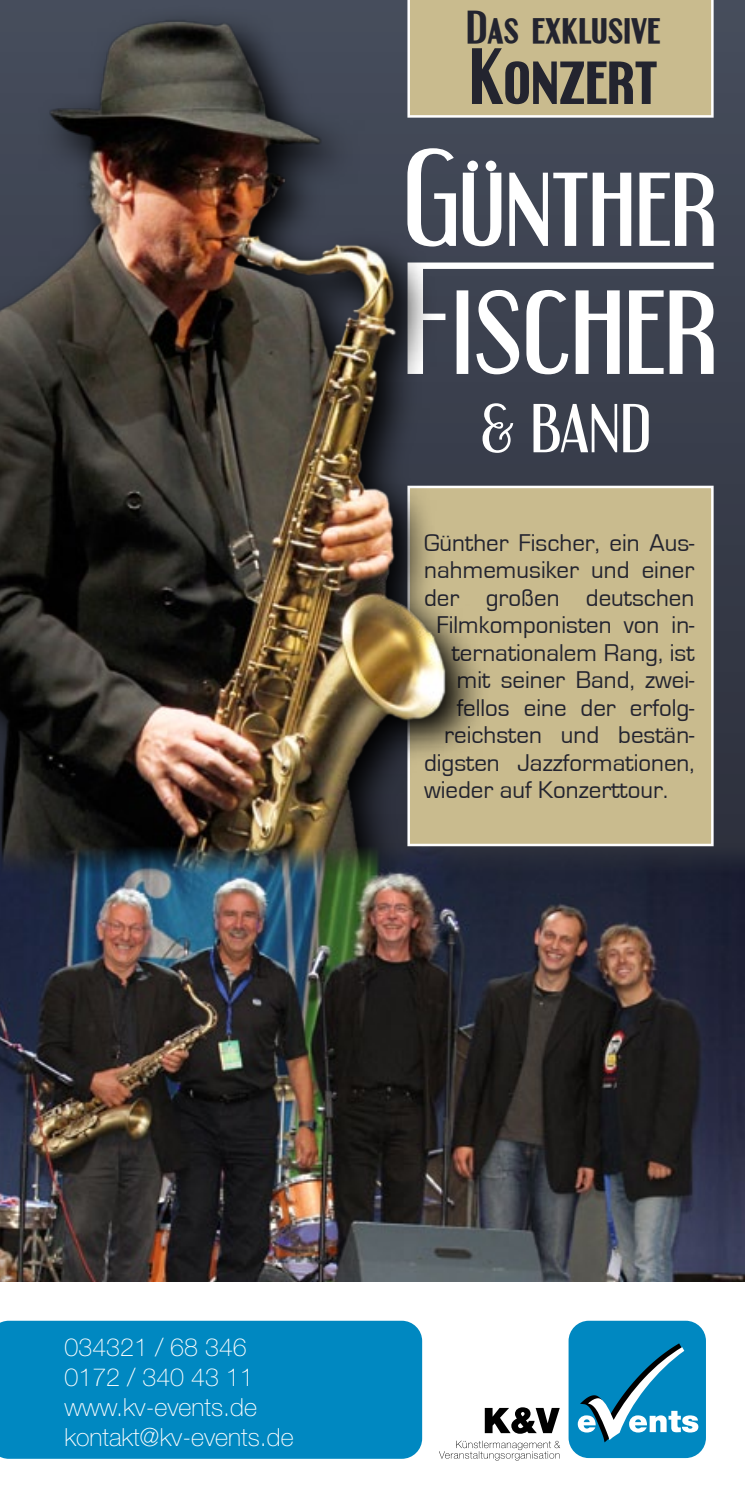
<style>
.page{position:relative;width:745px;height:1489px;background:#fff}
.page>*{position:absolute;margin:0;border:0;box-sizing:border-box;transform-origin:0 0}
.t1{font:700 66.25px "Engebrechtre";color:#23242f}
.t2{font:700 39.75px "Engebrechtre";color:#23242f}
.t3{font:25px "Eurostile";color:#23242f}
.t4{font:100 25px "Helvetica Neue";color:#fff}
</style>
<div class="page">
<svg style="left:489px;top:0;width:255px;height:843px"></svg>
<svg style="left:439px;top:1440px;width:121px;height:20px"></svg>
<div style="left:568px;top:1320px;width:137px;height:137px;background:#0088c1;border-radius:20px"></div>
<svg style="left:577px;top:1343px;width:121px;height:99px"></svg>
<svg style="left:484px;top:1407px;width:75px;height:26px"></svg>
<div style="left:0;top:1320px;width:422px;height:138px;background:#0088c1"></div>
<div style="left:489px;top:484px;width:225px;height:359px;background:#c9bb8e"></div>
<div style="left:454px;top:0;width:260px;height:119px;background:#c9bb8e"></div>
<svg style="left:489px;top:148px;width:224px;height:98px"></svg>
<svg style="left:489px;top:262px;width:224px;height:112px"></svg>
<svg style="left:489px;top:403px;width:159px;height:50px"></svg>
<svg style="left:454px;top:5px;width:35px;height:838px;fill:#c7b98c"></svg>
<img style="left:0;top:0;width:454px;height:843px">
<img style="left:0;top:843px;width:744px;height:437px">
<p class="t2" style="left:466px;top:2px;width:195px">Das exklusive</p>
<p class="t1" style="left:469px;top:35px;width:189px">Konzert</p>
<p class="t3" style="left:424px;top:529px;width:272px">Günther Fischer, ein Aus-</p>
<p class="t3" style="left:424px;top:556px;width:271px">nahmemusiker und einer</p>
<p class="t3" style="left:424px;top:584px;width:271px">der großen deutschen</p>
<p class="t3" style="left:436px;top:611px;width:259px">Filmkomponisten von in-</p>
<p class="t3" style="left:451px;top:639px;width:244px">ternationalem Rang, ist</p>
<p class="t3" style="left:456px;top:666px;width:239px">mit seiner Band, zwei-</p>
<p class="t3" style="left:456px;top:694px;width:239px">fellos eine der erfolg-</p>
<p class="t3" style="left:444px;top:721px;width:252px">reichsten und bestän-</p>
<p class="t3" style="left:424px;top:749px;width:271px">digsten Jazzformationen,</p>
<p class="t3" style="left:424px;top:776px;width:245px">wieder auf Konzerttour.</p>
<p class="t4" style="left:64px;top:1332px;width:184px">034321 / 68 346</p>
<p class="t4" style="left:64px;top:1362px;width:191px">0172 / 340 43 11</p>
<p class="t4" style="left:64px;top:1392px;width:194px">www.kv-events.de</p>
<p class="t4" style="left:64px;top:1422px;width:230px">kontakt@kv-events.de</p>
</div>
